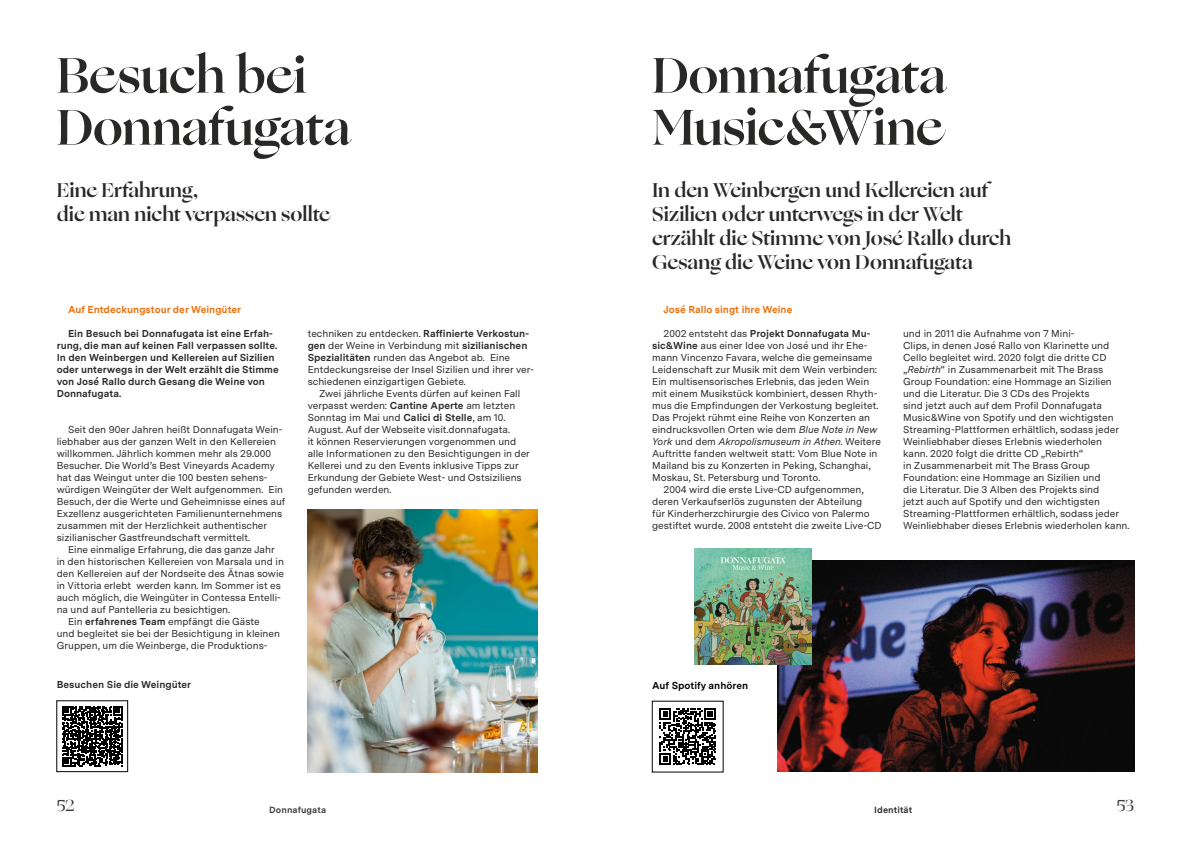
<style>
.page{position:relative;width:1191px;height:842px;background:#fff}
.page>*{position:absolute;margin:0;border:0;box-sizing:border-box;transform-origin:0 0}
.t1{font:700 50px/52px "Ogg";color:#282827}
.t2{font:700 20px/24px "Ogg";color:#282827}
.t3{font:500 16px "Ogg";color:#3c3b3b}
.t4{font:10px/12px "Messina Sans";color:#282827}
.t5{font:700 10px/12px "Messina Sans";color:#282827}
.t6{font:700 10px "Messina Sans";color:#ed6b06}
.t7{font:italic 10px "Messina Sans";color:#282827}
.t8{font:700 10px "Messina Sans";color:#000}
.t9{font:700 9px "Messina Sans";letter-spacing:.01em;color:#3c3b3b}
.t10{font:700 9px "Messina Sans";letter-spacing:.01em;color:#282827}
.s1{font-weight:700}
.s2{font-weight:400}
.s3{font-style:italic}
.s4{font-style:normal}
</style>
<div class="page">
<img style="left:307px;top:510px;width:230px;height:262px">
<img style="left:777px;top:561px;width:357px;height:211px">
<img style="left:695px;top:549px;width:116px;height:116px">
<svg style="left:62px;top:706px;width:60px;height:60px"></svg>
<div style="left:57px;top:701px;width:71px;height:71px;border:1px solid #000"></div>
<svg style="left:659px;top:708px;width:57px;height:57px"></svg>
<h1 class="t1" style="left:57px;top:49px;width:295px">Besuch bei<br>Donnafugata</h1>
<h2 class="t2" style="left:57px;top:178px;width:275px">Eine Erfahrung,<br>die man nicht verpassen sollte</h2>
<p class="t6" style="left:68px;top:302px;width:175px">Auf Entdeckungstour der Weingüter</p>
<p class="t5" style="left:57px;top:327px;width:224px;text-indent:11px">Ein Besuch bei Donnafugata ist eine Erfah&shy;rung, die man auf keinen Fall verpassen sollte.<br>In den Weinbergen und Kellereien auf Sizilien oder unterwegs in der Welt erzählt die Stimme von José Rallo durch Gesang die Weine von Donnafugata.</p>
<p class="t4" style="left:57px;top:423px;width:230px;text-indent:11px">Seit den 90er Jahren heißt Donnafugata Wein&shy;liebhaber aus der ganzen Welt in den Kellereien willkommen. Jährlich kommen mehr als 29.000<br>Besucher. Die World’s Best Vineyards Academy hat das Weingut unter die 100 besten sehens&shy;würdigen Weingüter der Welt aufgenommen. Ein Besuch, der die Werte und Geheimnisse eines auf Exzellenz ausgerichteten Familienunternehmens zusammen mit der Herzlichkeit authentischer sizilianischer Gastfreundschaft vermittelt.</p>
<p class="t4" style="left:68px;top:543px;width:208px">Eine einmalige Erfahrung, die das ganze Jahr</p>
<p class="t4" style="left:57px;top:555px;width:229px">in den historischen Kellereien von Marsala und in</p>
<p class="t4" style="left:57px;top:567px;width:229px">den Kellereien auf der Nordseite des Ätnas sowie</p>
<p class="t4" style="left:57px;top:579px;width:226px">in Vittoria erlebt werden kann. Im Sommer ist es</p>
<p class="t4" style="left:57px;top:591px;width:226px">auch möglich, die Weingüter in Contessa Entelli-</p>
<p class="t4" style="left:57px;top:603px;width:175px">na und auf Pantelleria zu besichtigen.</p>
<p class="t4" style="left:68px;top:615px;width:193px">Ein <span class="s1">erfahrenes Team</span> empfängt die Gäste</p>
<p class="t4" style="left:57px;top:627px;width:225px">und begleitet sie bei der Besichtigung in kleinen</p>
<p class="t4" style="left:57px;top:639px;width:212px">Gruppen, um die Weinberge, die Produktions-</p>
<p class="t4" style="left:308px;top:327px;width:228px">techniken zu entdecken. <span class="s1">Raffinierte Verkostun&shy;gen</span> der Weine in Verbindung mit <span class="s1">sizilianischen Spezialitäten</span> runden das Angebot ab. Eine Entdeckungsreise der Insel Sizilien und ihrer ver&shy;schiedenen einzigartigen Gebiete.</p>
<p class="t4" style="left:308px;top:387px;width:224px;text-indent:11px">Zwei jährliche Events dürfen auf keinen Fall verpasst werden: <span class="s1">Cantine Aperte</span> am letzten Sonntag im Mai und <span class="s1">Calici di Stelle</span>, am 10.<br>August. Auf der Webseite visit.donnafugata.<br>it können Reservierungen vorgenommen und alle Informationen zu den Besichtigungen in der Kellerei und zu den Events inklusive Tipps zur Erkundung der Gebiete West- und Ostsiziliens gefunden werden.</p>
<h1 class="t1" style="left:652px;top:49px;width:295px">Donnafugata<br>Music&amp;Wine</h1>
<h2 class="t2" style="left:652px;top:178px;width:360px">In den Weinbergen und Kellereien auf Sizilien oder unterwegs in der Welt erzählt die Stimme von José Rallo durch Gesang die Weine von Donnafugata</h2>
<p class="t6" style="left:663px;top:302px;width:130px">José Rallo singt ihre Weine</p>
<p class="t5" style="left:663px;top:327px;width:208px"><span class="s2">2002 entsteht das</span> Projekt Donnafugata Mu-</p>
<p class="t4" style="left:652px;top:339px;width:217px"><span class="s1">sic&amp;Wine</span> aus einer Idee von José und ihr Ehe-</p>
<p class="t4" style="left:652px;top:351px;width:222px">mann Vincenzo Favara, welche die gemeinsame</p>
<p class="t4" style="left:652px;top:363px;width:226px">Leidenschaft zur Musik mit dem Wein verbinden:</p>
<p class="t4" style="left:652px;top:375px;width:218px">Ein multisensorisches Erlebnis, das jeden Wein</p>
<p class="t4" style="left:652px;top:387px;width:227px">mit einem Musikstück kombiniert, dessen Rhyth-</p>
<p class="t4" style="left:652px;top:399px;width:228px">mus die Empfindungen der Verkostung begleitet.</p>
<p class="t4" style="left:652px;top:411px;width:219px">Das Projekt rühmt eine Reihe von Konzerten an</p>
<p class="t4" style="left:652px;top:423px;width:227px">eindrucksvollen Orten wie dem <span class="s3">Blue Note in New</span></p>
<p class="t7" style="left:652px;top:434px;width:230px">York <span class="s4">und dem</span> Akropolismuseum in Athen<span class="s4">. Weitere</span></p>
<p class="t4" style="left:652px;top:447px;width:227px">Auftritte fanden weltweit statt: Vom Blue Note in</p>
<p class="t4" style="left:652px;top:459px;width:220px">Mailand bis zu Konzerten in Peking, Schanghai,</p>
<p class="t4" style="left:652px;top:471px;width:170px">Moskau, St. Petersburg und Toronto.</p>
<p class="t4" style="left:663px;top:483px;width:202px">2004 wird die erste Live-CD aufgenommen,</p>
<p class="t4" style="left:652px;top:495px;width:211px">deren Verkaufserlös zugunsten der Abteilung</p>
<p class="t4" style="left:652px;top:507px;width:219px">für Kinderherzchirurgie des Civico von Palermo</p>
<p class="t4" style="left:652px;top:519px;width:231px">gestiftet wurde. 2008 entsteht die zweite Live-CD</p>
<p class="t4" style="left:903px;top:327px;width:228px">und in 2011 die Aufnahme von 7 Mini-<br>Clips, in denen José Rallo von Klarinette und Cello begleitet wird. 2020 folgt die dritte CD „<span class="s3">Rebirth</span>“ in Zusammenarbeit mit The Brass Group Foundation: eine Hommage an Sizilien und die Literatur. Die 3 CDs des Projekts<br>sind jetzt auch auf dem Profil Donnafugata Music&amp;Wine von Spotify und den wichtigsten Streaming-Plattformen erhältlich, sodass jeder Weinliebhaber dieses Erlebnis wiederholen<br>kann. 2020 folgt die dritte CD „Rebirth“<br>in Zusammenarbeit mit The Brass Group Foundation: eine Hommage an Sizilien und<br>die Literatur. Die 3 Alben des Projekts sind<br>jetzt auch auf Spotify und den wichtigsten Streaming-Plattformen erhältlich, sodass jeder Weinliebhaber dieses Erlebnis wiederholen kann.</p>
<p class="t5" style="left:57px;top:678px;width:136px">Besuchen Sie die Weingüter</p>
<p class="t8" style="left:652px;top:678px;width:97px">Auf Spotify anhören</p>
<h3 class="t3" style="left:57px;top:795px;width:20px">52</h3>
<p class="t9" style="left:269px;top:803px;width:59px">Donnafugata</p>
<p class="t10" style="left:874px;top:803px;width:40px">Identität</p>
<h3 class="t3" style="left:1116px;top:795px;width:19px">53</h3>
</div>
